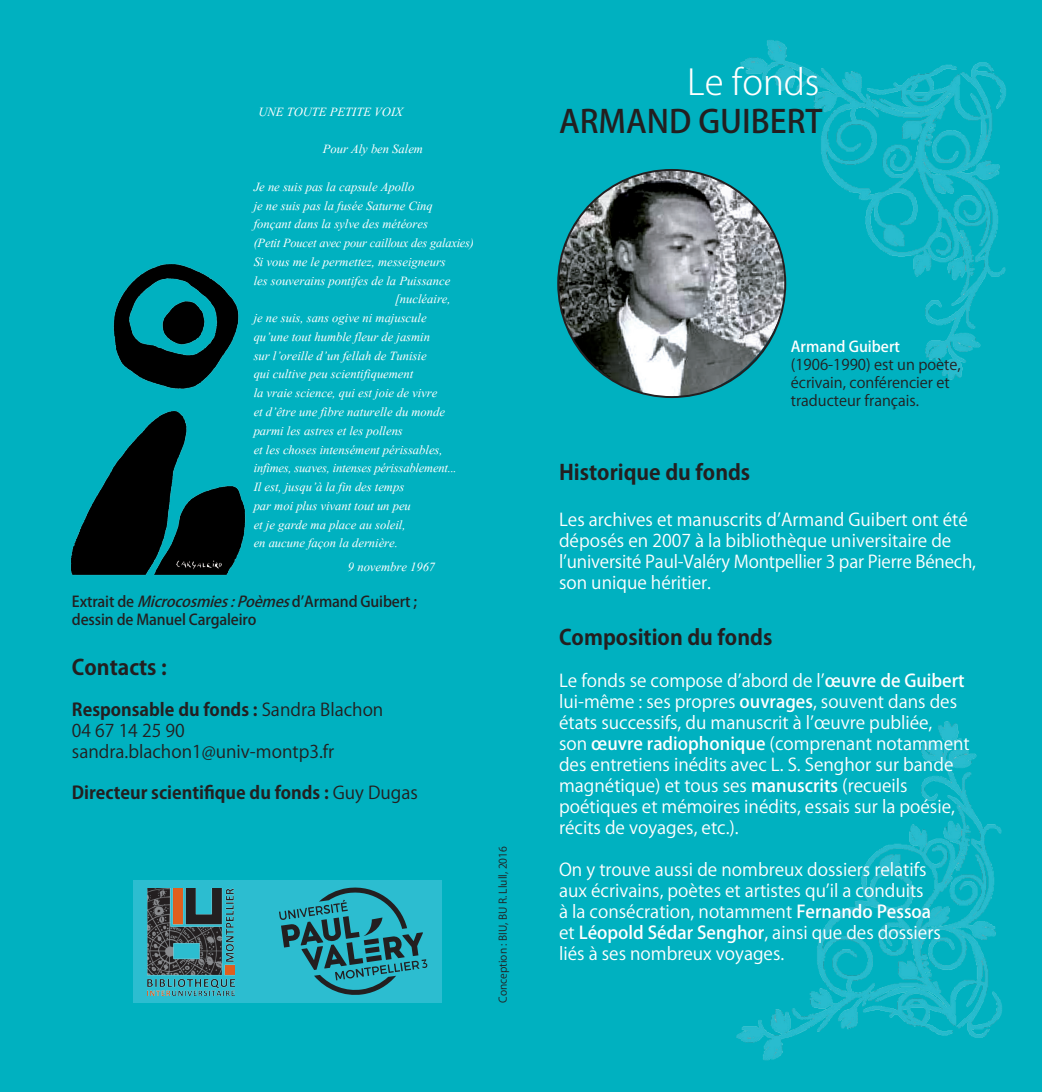
<style>
.page{position:relative;width:1042px;height:1092px;background:#fff}
.page>*{position:absolute;margin:0;border:0;box-sizing:border-box;transform-origin:0 0}
.t1{font:300 35px "Koz Go Pro";color:#fff}
.t2{font:500 31.5px "Koz Go Pro";color:#231f20}
.t3{font:700 21px "Koz Go Pro";color:#231f20}
.t4{font:17.5px/21px "Koz Go Pro";color:#fff}
.t5{font:17.5px/21px "Koz Go Pro";color:#231f20}
.t6{font:700 17.5px "Koz Go Pro";color:#231f20}
.t7{font:15.58px/18.7px "Vijaya";color:#fff;text-align:right}
.t8{font:14.88px/17.8px "Koz Go Pro";color:#231f20}
.t9{font:500 14.88px "Koz Go Pro";letter-spacing:-.01em;color:#231f20}
.t10{font:10.5px "Koz Go Pro";color:#231f20}
.s1{font-style:italic}
.s2{font-weight:700}
.s3{font-weight:400}
.s4{font-weight:500;color:#fff}
.s5{font-weight:500}
</style>
<div class="page">
<div style="left:0;top:0;width:1042px;height:1091px;background:#00b1c0"></div>
<img style="left:192px;top:721px;width:810px;height:340px">
<img style="left:557px;top:40px;width:449px;height:354px">
<img style="left:558px;top:170px;width:227px;height:227px;border-radius:113px">
<img style="left:70px;top:263px;width:176px;height:312px">
<div style="left:133px;top:880px;width:309px;height:122px;background:#2cbdd0"></div>
<img style="left:147px;top:888px;width:87px;height:107px">
<svg style="left:279px;top:887px;width:148px;height:107px"></svg>
<p class="t7" style="left:258px;top:100px;width:146px">UNE TOUTE PETITE VOIX</p>
<p class="t7" style="left:323px;top:138px;width:102px">Pour Aly ben Salem</p>
<p class="t7" style="left:254px;top:175px;width:162px">Je ne suis pas la capsule Apollo</p>
<p class="t7" style="left:254px;top:194px;width:181px">je ne suis pas la fusée Saturne Cinq</p>
<p class="t7" style="left:254px;top:213px;width:176px">fonçant dans la sylve des météores</p>
<p class="t7" style="left:254px;top:232px;width:222px">(Petit Poucet avec pour cailloux des galaxies)</p>
<p class="t7" style="left:254px;top:250px;width:194px">Si vous me le permettez, messeigneurs</p>
<p class="t7" style="left:254px;top:269px;width:198px">les souverains pontifes de la Puissance [nucléaire,</p>
<p class="t7" style="left:254px;top:307px;width:174px">je ne suis, sans ogive ni majuscule</p>
<p class="t7" style="left:254px;top:325px;width:178px">qu’une tout humble fleur de jasmin</p>
<p class="t7" style="left:254px;top:344px;width:174px">sur l’oreille d’un fellah de Tunisie</p>
<p class="t7" style="left:254px;top:363px;width:161px">qui cultive peu scientifiquement</p>
<p class="t7" style="left:254px;top:382px;width:185px">la vraie science, qui est joie de vivre</p>
<p class="t7" style="left:254px;top:400px;width:193px">et d’être une fibre naturelle du monde</p>
<p class="t7" style="left:254px;top:419px;width:151px">parmi les astres et les pollens</p>
<p class="t7" style="left:254px;top:438px;width:190px">et les choses intensément périssables,</p>
<p class="t7" style="left:254px;top:457px;width:205px">infimes, suaves, intenses périssablement...</p>
<p class="t7" style="left:254px;top:475px;width:152px">Il est, jusqu’à la fin des temps</p>
<p class="t7" style="left:254px;top:494px;width:159px">par moi plus vivant tout un peu</p>
<p class="t7" style="left:254px;top:513px;width:153px">et je garde ma place au soleil,</p>
<p class="t7" style="left:254px;top:532px;width:146px">en aucune façon la dernière.</p>
<p class="t7" style="left:348px;top:555px;width:89px">9 novembre 1967</p>
<p class="t9" style="left:72px;top:591px;width:347px">Extrait de <span class="s1">Microcosmies:Poèmes</span>d’Armand Guibert ;</p>
<p class="t9" style="left:72px;top:609px;width:186px">dessin de Manuel Cargaleiro</p>
<p class="t3" style="left:72px;top:653px;width:96px">Contacts :</p>
<p class="t5" style="left:72px;top:699px;width:313px"><span class="s2">Responsable du fonds :</span> Sandra Blachon<br>04 67 14 25 90</p>
<p class="t5" style="left:72px;top:741px;width:264px">sandra.blachon1@univ-montp3.fr</p>
<p class="t6" style="left:72px;top:781px;width:347px">Directeur scientifique du fonds : <span class="s3">Guy Dugas</span></p>
<p class="t10" style="left:496px;top:1002px;width:158px;rotate:-90deg">Conception : BIU, BU R. Llull, 2016</p>
<p class="t1" style="left:687px;top:59px;width:134px">Le fonds</p>
<p class="t2" style="left:559px;top:101px;width:265px">ARMAND GUIBERT</p>
<p class="t8" style="left:791px;top:338px;width:171px"><span class="s4">Armand Guibert </span>(1906-1990) est un poète, écrivain, conférencier et</p>
<p class="t8" style="left:791px;top:392px;width:130px">traducteur français.</p>
<p class="t3" style="left:559px;top:458px;width:193px">Historique du fonds</p>
<p class="t4" style="left:559px;top:509px;width:418px">Les archives et manuscrits d’Armand Guibert ont été déposés en 2007 à la bibliothèque universitaire de l’université Paul-Valéry Montpellier 3 par Pierre Bénech, son unique héritier.</p>
<p class="t3" style="left:559px;top:624px;width:215px">Composition du fonds</p>
<p class="t4" style="left:559px;top:670px;width:407px">Le fonds se compose d’abord de l’<span class="s5">œuvre de Guibert</span></p>
<p class="t4" style="left:559px;top:691px;width:399px">lui-même : ses propres <span class="s5">ouvrages</span>, souvent dans des</p>
<p class="t4" style="left:559px;top:712px;width:412px">états successifs, du manuscrit à l’œuvre publiée,<br>son <span class="s5">œuvre radiophonique</span> (comprenant notamment des entretiens inédits avec L. S. Senghor sur bande</p>
<p class="t4" style="left:559px;top:775px;width:397px">magnétique) et tous ses <span class="s5">manuscrits</span> (recueils poétiques et mémoires inédits, essais sur la poésie, récits de voyages, etc.).</p>
<p class="t4" style="left:559px;top:859px;width:383px">On y trouve aussi de nombreux dossiers relatifs aux écrivains, poètes et artistes qu’il a conduits<br>à la consécration, notamment <span class="s5">Fernando Pessoa </span>et <span class="s5">Léopold Sédar Senghor</span>, ainsi que des dossiers liés à ses nombreux voyages.</p>
</div>
